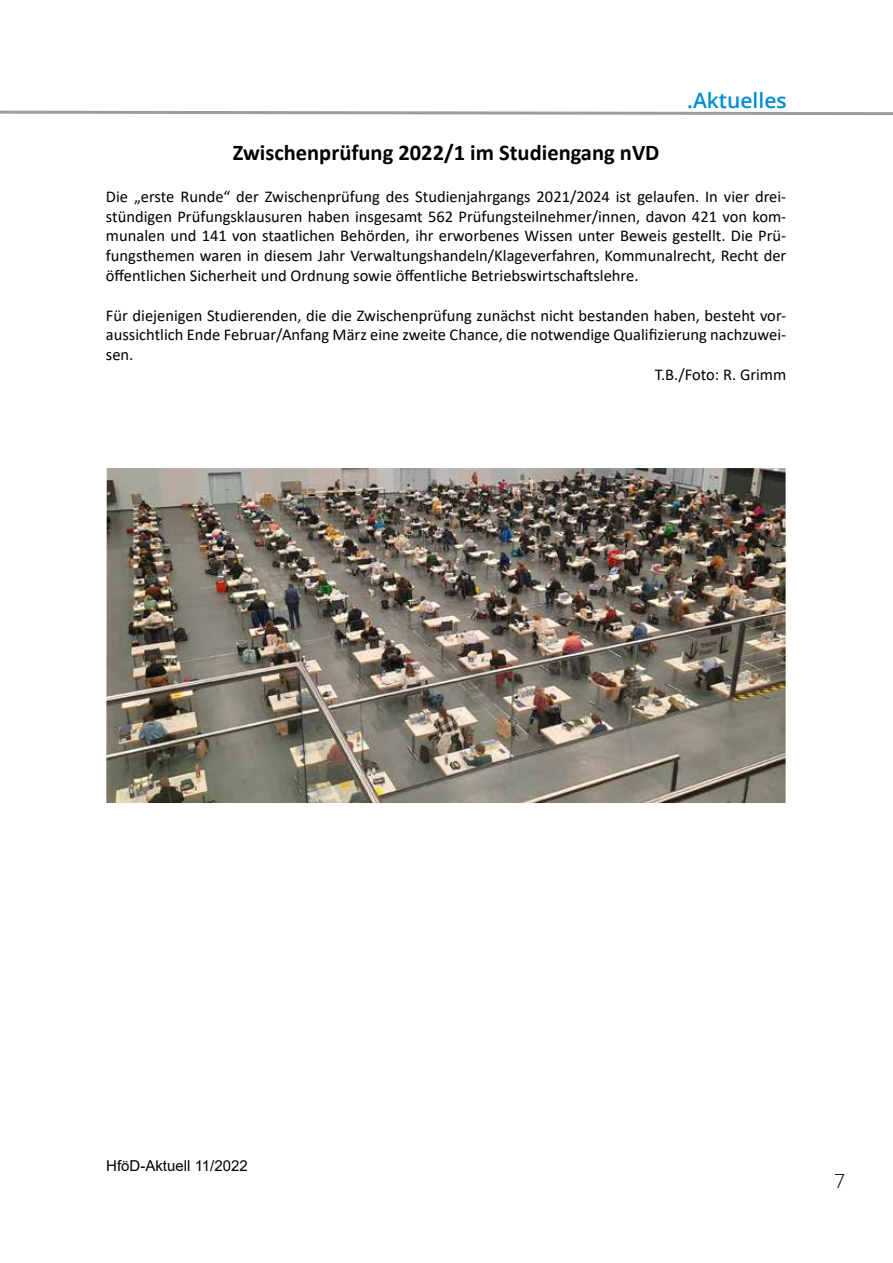
<style>
.page{position:relative;width:893px;height:1263px;background:#fff}
.page>*{position:absolute;margin:0;border:0;box-sizing:border-box;transform-origin:0 0}
.t1{font:700 22.5px "Calibri";color:#000}
.t2{font:600 21px "Open Sans";color:#008cd2}
.t3{font:300 19.5px "Open Sans";color:#000}
.t4{font:16.5px/19.8px "Calibri";color:#000;text-align:justify}
.t5{font:15px "Arial";color:#000}
</style>
<div class="page">
<svg style="left:0;top:110px;width:893px;height:6px"></svg>
<img style="left:106px;top:468px;width:680px;height:335px">
<p class="t2" style="left:687px;top:86px;width:101px">.Aktuelles</p>
<h1 class="t1" style="left:233px;top:137px;width:428px">Zwischenprüfung 2022/1 im Studiengang nVD</h1>
<p class="t4" style="left:106px;top:186px;width:682px">Die „erste Runde“ der Zwischenprüfung des Studienjahrgangs 2021/2024 ist gelaufen. In vier drei&shy;stündigen Prüfungsklausuren haben insgesamt 562 Prüfungsteilnehmer/innen, davon 421 von kom&shy;munalen und 141 von staatlichen Behörden, ihr erworbenes Wissen unter Beweis gestellt. Die Prü&shy;fungsthemen waren in diesem Jahr Verwaltungshandeln/Klageverfahren, Kommunalrecht, Recht der öffentlichen Sicherheit und Ordnung sowie öffentliche Betriebswirtschaftslehre.</p>
<p class="t4" style="left:106px;top:305px;width:682px">Für diejenigen Studierenden, die die Zwischenprüfung zunächst nicht bestanden haben, besteht vor-</p>
<p class="t4" style="left:106px;top:325px;width:682px">aussichtlich Ende Februar/Anfang März eine zweite Chance, die notwendige Qualifizierung nachzuwei-</p>
<p class="t4" style="left:106px;top:344px;width:29px">sen.</p>
<p class="t4" style="left:655px;top:364px;width:133px">T.B./Foto: R. Grimm</p>
<p class="t5" style="left:106px;top:1156px;width:143px">HföD-Aktuell 11/2022</p>
<p class="t3" style="left:834px;top:1168px;width:13px">7</p>
</div>
